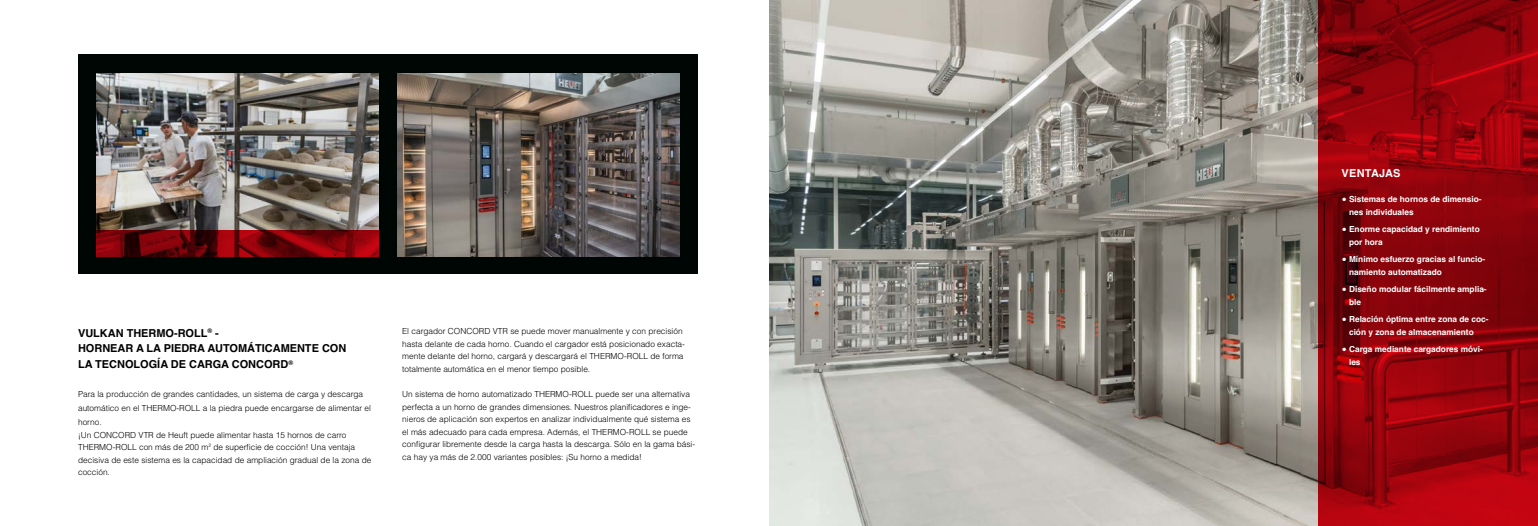
<style>
.page{position:relative;width:1538px;height:526px;background:#fff}
.page>*{position:absolute;margin:0;border:0;box-sizing:border-box;transform-origin:0 0}
.Subline_schwarz_ES{font:700 10.94px/15.8px "Helvetica";color:#000}
.Besonderheiten_ES{font:700 10.94px "Helvetica";letter-spacing:.02em;color:#fff}
.Fliestext_schwarz_ES{font:300 8.31px/12.5px "Helvetica";color:#000}
.t1{font:700 8.31px/12.5px "Helvetica";color:#fff}
.s1{font-size:15.75px}
</style>
<div class="page">
<img style="left:769px;top:0;width:549px;height:526px">
<svg style="left:1318px;top:0;width:220px;height:526px;background:#90030b"></svg>
<div style="left:78px;top:55px;width:620px;height:219px;background:#000604"></div>
<img style="left:96px;top:74px;width:283px;height:157px">
<img style="left:397px;top:74px;width:283px;height:183px">
<svg style="left:96px;top:231px;width:283px;height:26px;background:#760309"></svg>
<p class="Subline_schwarz_ES" style="left:78px;top:325px;width:270px">VULKAN THERMO-ROLL<sup>®</sup> -<br>HORNEAR A LA PIEDRA AUTOMÁTICAMENTE CON<br>LA TECNOLOGÍA DE CARGA CONCORD<sup>®</sup></p>
<p class="Fliestext_schwarz_ES" style="left:78px;top:386px;width:294px;line-height:14px">Para la producción de grandes cantidades, un sistema de carga y descarga automático en el THERMO-ROLL a la piedra puede encargarse de alimentar el horno.</p>
<p class="Fliestext_schwarz_ES" style="left:78px;top:428px;width:270px">¡Un CONCORD VTR de Heuft puede alimentar hasta 15 hornos de carro</p>
<p class="Fliestext_schwarz_ES" style="left:78px;top:440px;width:295px">THERMO-ROLL con más de 200 m<sup>2</sup> de superficie de cocción! Una ventaja decisiva de este sistema es la capacidad de ampliación gradual de la zona de cocción.</p>
<p class="Fliestext_schwarz_ES" style="left:402px;top:325px;width:284px">El cargador CONCORD VTR se puede mover manualmente y con precisión hasta delante de cada horno. Cuando el cargador está posicionado exacta&shy;mente delante del horno, cargará y descargará el THERMO-ROLL de forma totalmente automática en el menor tiempo posible.</p>
<p class="Fliestext_schwarz_ES" style="left:402px;top:387px;width:294px">Un sistema de horno automatizado THERMO-ROLL puede ser una alternativa perfecta a un horno de grandes dimensiones. Nuestros planificadores e inge&shy;nieros de aplicación son expertos en analizar individualmente qué sistema es el más adecuado para cada empresa. Además, el THERMO-ROLL se puede configurar libremente desde la carga hasta la descarga. Sólo en la gama bási&shy;ca hay ya más de 2.000 variantes posibles: ¡Su horno a medida!</p>
<p class="Besonderheiten_ES" style="left:1341px;top:164px;width:60px">VENTAJAS</p>
<p class="t1" style="left:1349px;top:193px;width:134px;text-indent:-7px"><span class="s1">•</span> Sistemas de hornos de dimensio&shy;nes individuales</p>
<p class="t1" style="left:1349px;top:223px;width:132px;text-indent:-7px"><span class="s1">•</span> Enorme capacidad y rendimiento por hora</p>
<p class="t1" style="left:1349px;top:253px;width:138px;text-indent:-7px"><span class="s1">•</span> Mínimo esfuerzo gracias al funcio&shy;namiento automatizado</p>
<p class="t1" style="left:1349px;top:283px;width:139px;text-indent:-7px"><span class="s1">•</span> Diseño modular fácilmente amplia&shy;ble</p>
<p class="t1" style="left:1349px;top:313px;width:141px;text-indent:-7px"><span class="s1">•</span> Relación óptima entre zona de coc&shy;ción y zona de almacenamiento</p>
<p class="t1" style="left:1349px;top:343px;width:135px;text-indent:-7px"><span class="s1">•</span> Carga mediante cargadores móvi&shy;les</p>
</div>
